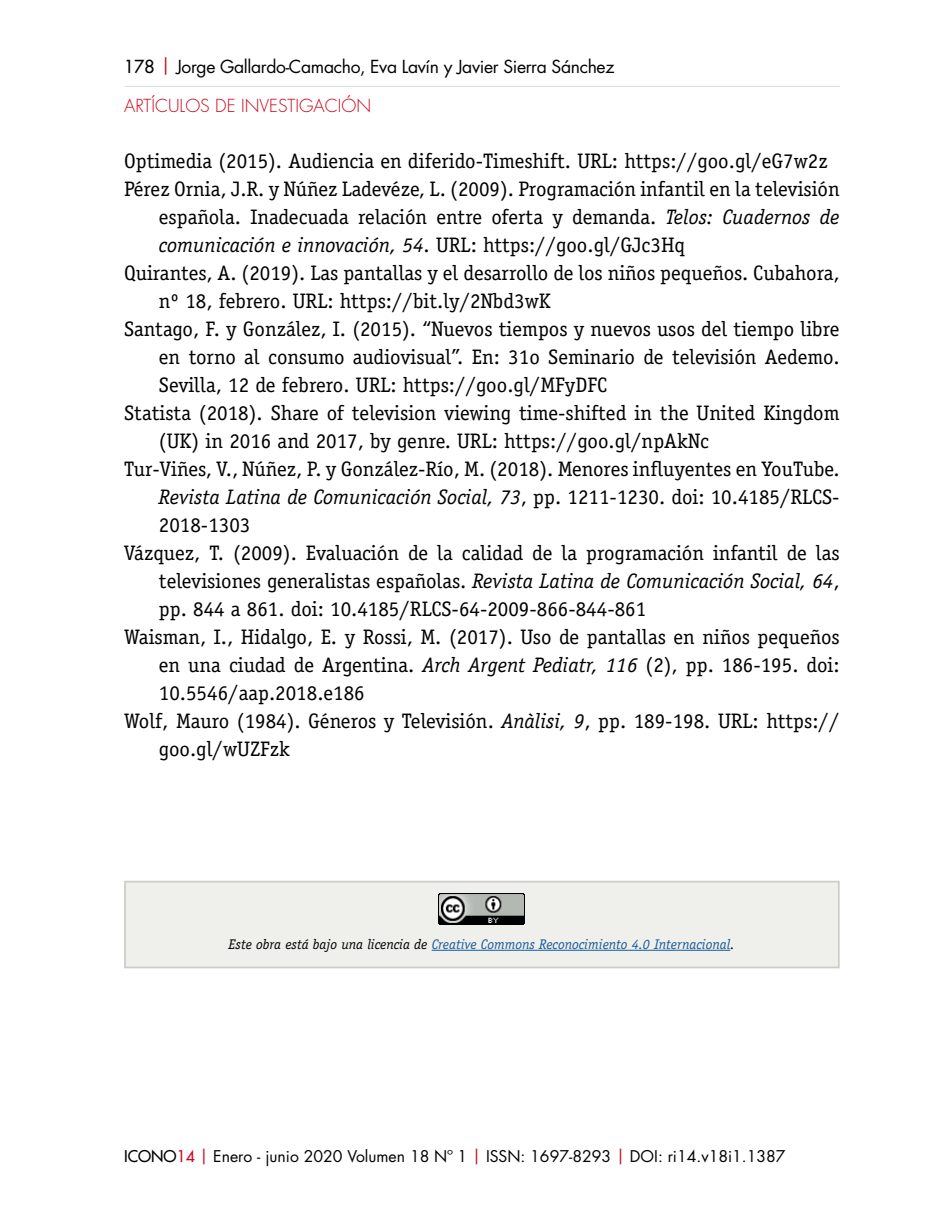
<style>
.page{position:relative;width:939px;height:1220px;background:#fff}
.page>*{position:absolute;margin:0;border:0;box-sizing:border-box;transform-origin:0 0}
.t1{font:21px "Officina Serif Std";color:#000}
.t2{font:italic 21px "Officina Serif Std";color:#000}
.t3{font:17.5px "Futura Std";letter-spacing:-.02em;color:#000}
.t4{font:300 17.5px "Futura Std";color:#cd071e}
.t5{font:15.75px "Futura Std";color:#000}
.t6{font:italic 14px "Officina Serif Std";color:#165b9a}
.s1{font-weight:500}
.s2{color:#cd071e}
.s3{font-style:italic}
.s4{font-style:normal}
.s5{color:#000}
.s6{font-weight:500;color:#cd071e}
</style>
<div class="page">
<hr style="left:125px;top:86px;width:714px;height:1px;background:#d9dadb">
<div style="left:124px;top:881px;width:715px;height:87px;background:#efefec;border:2px solid #cdccc9"></div>
<img style="left:438px;top:894px;width:86px;height:30px">
<hr style="left:431px;top:950px;width:299px;height:1px;background:#165b9a">
<p class="t3" style="left:124px;top:56px;width:491px"><span class="s1">178</span> <span class="s2">|</span> Jorge Gallardo-Camacho, Eva Lavín y Javier Sierra Sánchez</p>
<p class="t4" style="left:124px;top:95px;width:248px">ARTÍCULOS DE INVESTIGACIÓN</p>
<p class="t1" style="left:124px;top:149px;width:704px">Optimedia (2015). Audiencia en diferido-Timeshift. URL: https://goo.gl/eG7w2z</p>
<p class="t1" style="left:124px;top:177px;width:716px">Pérez Ornia, J.R. y Núñez Ladevéze, L. (2009). Programación infantil en la televisión</p>
<p class="t1" style="left:159px;top:205px;width:682px">española. Inadecuada relación entre oferta y demanda. <span class="s3">Telos: Cuadernos de</span></p>
<p class="t2" style="left:159px;top:233px;width:527px">comunicación e innovación, 54<span class="s4">. URL: https://goo.gl/GJc3Hq</span></p>
<p class="t1" style="left:124px;top:261px;width:716px">Quirantes, A. (2019). Las pantallas y el desarrollo de los niños pequeños. Cubahora,</p>
<p class="t1" style="left:159px;top:289px;width:393px">nº 18, febrero. URL: https://bit.ly/2Nbd3wK</p>
<p class="t1" style="left:124px;top:317px;width:716px">Santago, F. y González, I. (2015). “Nuevos tiempos y nuevos usos del tiempo libre</p>
<p class="t1" style="left:159px;top:345px;width:682px">en torno al consumo audiovisual”. En: 31o Seminario de televisión Aedemo.</p>
<p class="t1" style="left:159px;top:373px;width:450px">Sevilla, 12 de febrero. URL: https://goo.gl/MFyDFC</p>
<p class="t1" style="left:124px;top:401px;width:716px">Statista (2018). Share of television viewing time-shifted in the United Kingdom</p>
<p class="t1" style="left:159px;top:429px;width:551px">(UK) in 2016 and 2017, by genre. URL: https://goo.gl/npAkNc</p>
<p class="t1" style="left:124px;top:457px;width:716px">Tur-Viñes, V., Núñez, P. y González-Río, M. (2018). Menores influyentes en YouTube.</p>
<p class="t2" style="left:159px;top:485px;width:682px">Revista Latina de Comunicación Social, 73<span class="s4">, pp. 1211-1230. doi: 10.4185/RLCS-</span></p>
<p class="t1" style="left:159px;top:513px;width:93px">2018-1303</p>
<p class="t1" style="left:124px;top:541px;width:716px">Vázquez, T. (2009). Evaluación de la calidad de la programación infantil de las</p>
<p class="t2" style="left:159px;top:569px;width:682px"><span class="s4">televisiones generalistas españolas.</span> Revista Latina de Comunicación Social, 64<span class="s4">,</span></p>
<p class="t1" style="left:159px;top:597px;width:488px">pp. 844 a 861. doi: 10.4185/RLCS-64-2009-866-844-861</p>
<p class="t1" style="left:124px;top:624px;width:716px">Waisman, I., Hidalgo, E. y Rossi, M. (2017). Uso de pantallas en niños pequeños</p>
<p class="t1" style="left:159px;top:652px;width:682px">en una ciudad de Argentina. <span class="s3">Arch Argent Pediatr, 116</span> (2), pp. 186-195. doi:</p>
<p class="t1" style="left:159px;top:680px;width:207px">10.5546/aap.2018.e186</p>
<p class="t1" style="left:124px;top:708px;width:716px">Wolf, Mauro (1984). Géneros y Televisión. <span class="s3">Anàlisi, 9</span>, pp. 189-198. URL: https://</p>
<p class="t1" style="left:159px;top:736px;width:133px">goo.gl/wUZFzk</p>
<p class="t6" style="left:228px;top:936px;width:507px"><span class="s5">Este obra está bajo una licencia de</span> Creative Commons Reconocimiento 4.0 Internacional<span class="s5">.</span></p>
<p class="t5" style="left:124px;top:1146px;width:662px"><span class="s1">ICONO</span><span class="s6">14</span> <span class="s2">|</span> Enero - junio 2020 Volumen 18 Nº 1 <span class="s2">|</span> ISSN: 1697-8293 <span class="s2">|</span> DOI: ri14.v18i1.1387</p>
</div>
